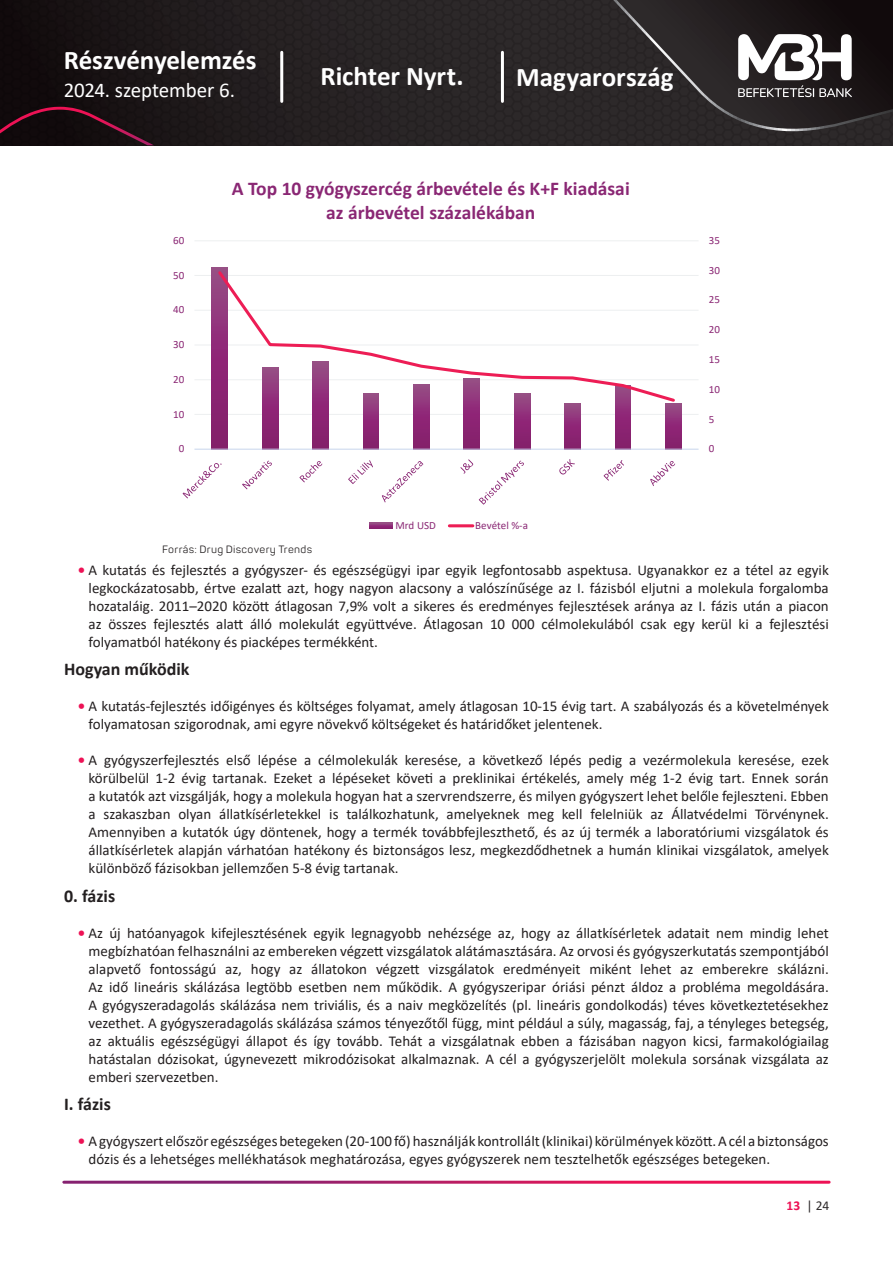
<style>
.page{position:relative;width:893px;height:1263px;background:#fff}
.page>*{position:absolute;margin:0;border:0;box-sizing:border-box;transform-origin:0 0}
.t1{font:700 27px "Calibri";letter-spacing:-.005em;color:#fff}
.t2{font:21px "Calibri";letter-spacing:-.01em;color:#fff}
.t3{font:700 19.5px/23.9px "Calibri";color:#8a2774;text-align:center}
.t4{font:700 18px "Calibri";color:#231f20}
.t5{font:15px/18px "Calibri";color:#231f20;text-align:justify}
.t6{font:13.5px "Calibri";color:#2d292a}
.t7{font:10.95px "Calibri";color:#8a2774}
.t8{font:10.5px "Panton";letter-spacing:.025em;color:#231f20}
.s1{font-weight:700;color:#ed1255}
</style>
<div class="page">
<svg style="left:0;top:0;width:893px;height:146px;background:#231e1f"></svg>
<svg style="left:0;top:107px;width:154px;height:38px;background:#230d14"></svg>
<svg style="left:606px;top:0;width:287px;height:139px;background:#383435"></svg>
<hr style="left:280px;top:52px;width:3px;height:49px;background:#fff">
<hr style="left:501px;top:52px;width:3px;height:49px;background:#fff">
<hr style="left:194px;top:414px;width:505px;height:1px;background:#edeff0">
<hr style="left:194px;top:379px;width:505px;height:1px;background:#edeff0">
<hr style="left:194px;top:345px;width:505px;height:1px;background:#edeff0">
<hr style="left:194px;top:310px;width:505px;height:1px;background:#edeff0">
<hr style="left:194px;top:275px;width:505px;height:1px;background:#edeff0">
<hr style="left:194px;top:240px;width:505px;height:1px;background:#edeff0">
<div style="left:212px;top:267px;width:16px;height:182px;background:linear-gradient(to bottom,#984685,#841769)"></div>
<div style="left:262px;top:368px;width:16px;height:81px;background:#8a2371"></div>
<div style="left:313px;top:362px;width:15px;height:87px;background:#892370"></div>
<svg style="left:363px;top:404px;width:16px;height:45px"></svg>
<svg style="left:413px;top:404px;width:16px;height:45px"></svg>
<div style="left:464px;top:378px;width:16px;height:71px;background:#8c2372"></div>
<svg style="left:514px;top:404px;width:16px;height:45px"></svg>
<svg style="left:565px;top:404px;width:15px;height:45px"></svg>
<svg style="left:615px;top:404px;width:16px;height:45px"></svg>
<div style="left:665px;top:403px;width:16px;height:46px;background:linear-gradient(to bottom,#984686,#85186a)"></div>
<hr style="left:194px;top:449px;width:505px;height:1px;background:#c8d5ec">
<svg style="left:215px;top:268px;width:462px;height:136px"></svg>
<svg style="left:183px;top:463px;width:39px;height:35px"></svg>
<svg style="left:242px;top:461px;width:30px;height:28px"></svg>
<svg style="left:299px;top:461px;width:23px;height:21px"></svg>
<svg style="left:348px;top:460px;width:25px;height:24px"></svg>
<svg style="left:382px;top:461px;width:41px;height:41px"></svg>
<svg style="left:460px;top:459px;width:13px;height:15px"></svg>
<svg style="left:479px;top:461px;width:45px;height:44px"></svg>
<svg style="left:559px;top:459px;width:16px;height:15px"></svg>
<svg style="left:604px;top:460px;width:20px;height:21px"></svg>
<svg style="left:650px;top:461px;width:25px;height:25px"></svg>
<svg style="left:369px;top:523px;width:24px;height:6px"></svg>
<hr style="left:449px;top:524px;width:24px;height:3px;background:#ed1d55">
<h1 class="t1" style="left:64px;top:41px;width:194px">Részvényelemzés</h1>
<h2 class="t2" style="left:64px;top:76px;width:173px">2024. szeptember 6.</h2>
<h1 class="t1" style="left:321px;top:57px;width:145px">Richter Nyrt.</h1>
<h1 class="t1" style="left:516px;top:58px;width:159px">Magyarország</h1>
<p class="t7" style="left:173px;top:233px;width:13px">60</p>
<p class="t7" style="left:173px;top:267px;width:13px">50</p>
<p class="t7" style="left:173px;top:302px;width:13px">40</p>
<p class="t7" style="left:173px;top:337px;width:13px">30</p>
<p class="t7" style="left:173px;top:372px;width:13px">20</p>
<p class="t7" style="left:173px;top:406px;width:13px">10</p>
<p class="t7" style="left:179px;top:441px;width:7px">0</p>
<h3 class="t3" style="left:232px;top:177px;width:399px">A Top 10 gyógyszercég árbevétele és K+F kiadásai az árbevétel százalékában</h3>
<p class="t7" style="left:395px;top:518px;width:42px">Mrd USD</p>
<p class="t7" style="left:475px;top:518px;width:54px">Bevétel %-a</p>
<p class="t8" style="left:162px;top:543px;width:152px">Forrás: Drug Discovery Trends</p>
<p class="t7" style="left:709px;top:233px;width:13px">35</p>
<p class="t7" style="left:709px;top:262px;width:13px">30</p>
<p class="t7" style="left:709px;top:292px;width:13px">25</p>
<p class="t7" style="left:709px;top:322px;width:13px">20</p>
<p class="t7" style="left:709px;top:352px;width:13px">15</p>
<p class="t7" style="left:709px;top:381px;width:13px">10</p>
<p class="t7" style="left:709px;top:411px;width:7px">5</p>
<p class="t7" style="left:709px;top:441px;width:7px">0</p>
<p class="t5" style="left:89px;top:560px;width:742px;text-indent:-11px"><span class="s1">•</span> A kutatás és fejlesztés a gyógyszer- és egészségügyi ipar egyik legfontosabb aspektusa. Ugyanakkor ez a tétel az egyik legkockázatosabb, értve ezalatt azt, hogy nagyon alacsony a valószínűsége az I. fázisból eljutni a molekula forgalomba hozataláig. 2011–2020 között átlagosan 7,9% volt a sikeres és eredményes fejlesztések aránya az I. fázis után a piacon az összes fejlesztés alatt álló molekulát együttvéve. Átlagosan 10 000 célmolekulából csak egy kerül ki a fejlesztési folyamatból hatékony és piacképes termékként.</p>
<p class="t4" style="left:64px;top:657px;width:127px">Hogyan működik</p>
<p class="t5" style="left:89px;top:697px;width:742px;text-indent:-11px"><span class="s1">•</span> A kutatás-fejlesztés időigényes és költséges folyamat, amely átlagosan 10-15 évig tart. A szabályozás és a követelmények folyamatosan szigorodnak, ami egyre növekvő költségeket és határidőket jelentenek.</p>
<p class="t5" style="left:89px;top:751px;width:742px;text-indent:-11px"><span class="s1">•</span> A gyógyszerfejlesztés első lépése a célmolekulák keresése, a következő lépés pedig a vezérmolekula keresése, ezek körülbelül 1-2 évig tartanak. Ezeket a lépéseket követi a preklinikai értékelés, amely még 1-2 évig tart. Ennek során a kutatók azt vizsgálják, hogy a molekula hogyan hat a szervrendszerre, és milyen gyógyszert lehet belőle fejleszteni. Ebben a szakaszban olyan állatkísérletekkel is találkozhatunk, amelyeknek meg kell felelniük az Állatvédelmi Törvénynek.<br>Amennyiben a kutatók úgy döntenek, hogy a termék továbbfejleszthető, és az új termék a laboratóriumi vizsgálatok és állatkísérletek alapján várhatóan hatékony és biztonságos lesz, megkezdődhetnek a humán klinikai vizsgálatok, amelyek különböző fázisokban jellemzően 5-8 évig tartanak.</p>
<p class="t4" style="left:64px;top:883px;width:53px">0. fázis</p>
<p class="t5" style="left:89px;top:923px;width:742px;text-indent:-11px"><span class="s1">•</span> Az új hatóanyagok kifejlesztésének egyik legnagyobb nehézsége az, hogy az állatkísérletek adatait nem mindig lehet megbízhatóan felhasználni az embereken végzett vizsgálatok alátámasztására. Az orvosi és gyógyszerkutatás szempontjából alapvető fontosságú az, hogy az állatokon végzett vizsgálatok eredményeit miként lehet az emberekre skálázni.<br>Az idő lineáris skálázása legtöbb esetben nem működik. A gyógyszeripar óriási pénzt áldoz a probléma megoldására.<br>A gyógyszeradagolás skálázása nem triviális, és a naiv megközelítés (pl. lineáris gondolkodás) téves következtetésekhez vezethet. A gyógyszeradagolás skálázása számos tényezőtől függ, mint például a súly, magasság, faj, a tényleges betegség, az aktuális egészségügyi állapot és így tovább. Tehát a vizsgálatnak ebben a fázisában nagyon kicsi, farmakológiailag hatástalan dózisokat, úgynevezett mikrodózisokat alkalmaznak. A cél a gyógyszerjelölt molekula sorsának vizsgálata az emberi szervezetben.</p>
<p class="t4" style="left:64px;top:1092px;width:48px">I. fázis</p>
<p class="t5" style="left:89px;top:1132px;width:742px;text-indent:-11px"><span class="s1">•</span> A gyógyszert először egészséges betegeken (20-100 fő) használják kontrollált (klinikai) körülmények között. A cél a biztonságos dózis és a lehetséges mellékhatások meghatározása, egyes gyógyszerek nem tesztelhetők egészséges betegeken.</p>
<p class="t6" style="left:786px;top:1196px;width:44px"><span class="s1">13</span> | 24</p>
</div>
